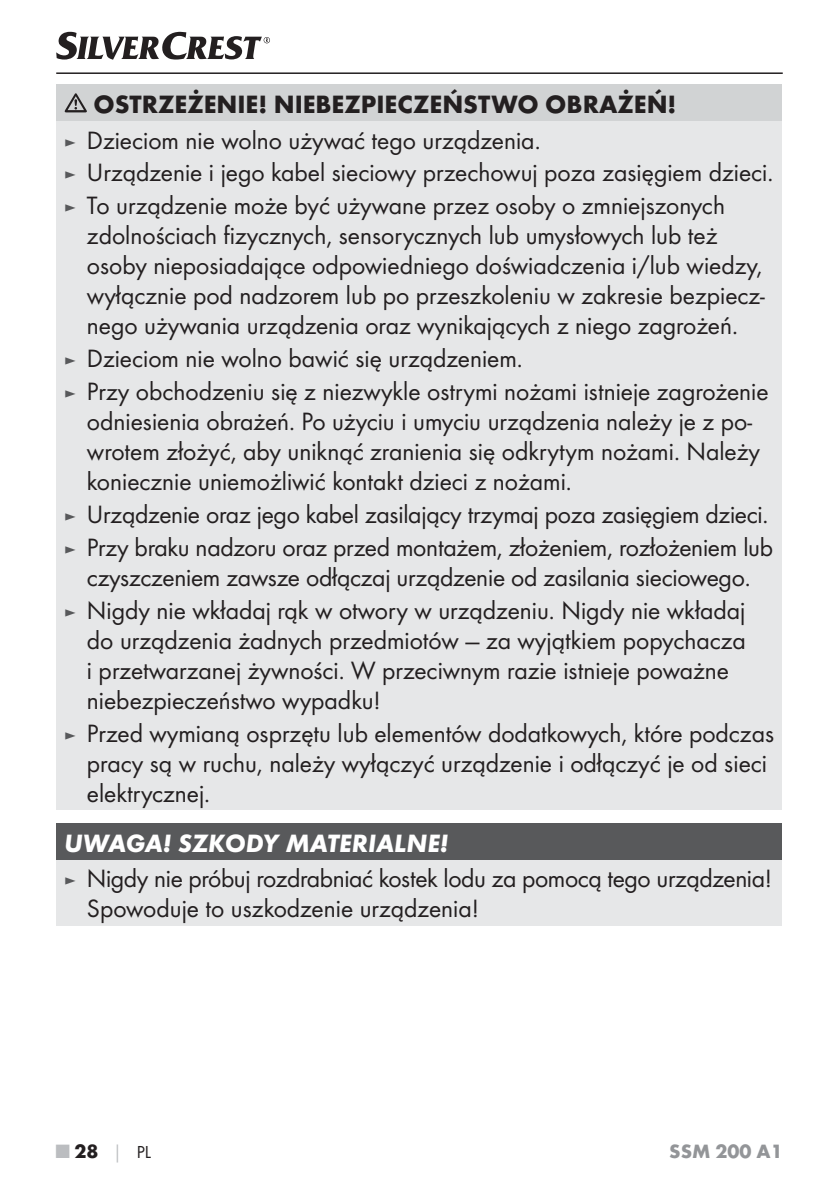
<style>
.page{position:relative;width:839px;height:1190px;background:#fff}
.page>*{position:absolute;margin:0;border:0;box-sizing:border-box;transform-origin:0 0}
.t1{font:26px/30px "Futura Boo";color:#231f20}
.t2{font:700 26px "Futura";color:#231f20}
.t3{font:italic 700 26px "Futura";color:#fff}
.t4{font:700 20px "Futura";color:#939598}
.t5{font:700 20px "Futura";color:#231f20}
.s1{font-size:18px;color:#58595b}
.s2{color:#bbbdc0}
.s3{font-size:18px;color:#bbbdc0}
.s4{font-family:"Futura Boo";font-weight:400;font-size:18px}
</style>
<div class="page">
<hr style="left:56px;top:72px;width:726px;height:2px;background:#231f20">
<svg style="left:56px;top:32px;width:214px;height:28px"></svg>
<div style="left:56px;top:85px;width:725px;height:36px;background:#d1d3d4"></div>
<div style="left:56px;top:121px;width:725px;height:688px;background:#e6e7e8"></div>
<svg style="left:65px;top:93px;width:22px;height:19px"></svg>
<div style="left:56px;top:823px;width:725px;height:36px;background:#58595b"></div>
<div style="left:56px;top:859px;width:725px;height:66px;background:#e6e7e8"></div>
<p class="t2" style="left:93px;top:94px;width:584px">OSTRZEŻENIE! NIEBEZPIECZEŃSTWO OBRAŻEŃ!</p>
<p class="t1" style="left:64px;top:125px;width:710px;line-height:32.8px"><span class="s1">►</span> Dzieciom nie wolno używać tego urządzenia.<br><span class="s1">►</span> Urządzenie i jego kabel sieciowy przechowuj poza zasięgiem dzieci. <span class="s1">►</span> To urządzenie może być używane przez osoby o zmniejszonych</p>
<p class="t1" style="left:87px;top:222px;width:679px">zdolnościach fizycznych, sensorycznych lub umysłowych lub też osoby nieposiadające odpowiedniego doświadczenia i/lub wiedzy, wyłącznie pod nadzorem lub po przeszkoleniu w zakresie bezpiecz&shy;nego używania urządzenia oraz wynikających z niego zagrożeń.</p>
<p class="t1" style="left:64px;top:343px;width:705px;line-height:32.8px"><span class="s1">►</span> Dzieciom nie wolno bawić się urządzeniem.<br><span class="s1">►</span> Przy obchodzeniu się z niezwykle ostrymi nożami istnieje zagrożenie</p>
<p class="t1" style="left:87px;top:408px;width:674px">odniesienia obrażeń. Po użyciu i umyciu urządzenia należy je z po&shy;wrotem złożyć, aby uniknąć zranienia się odkrytym nożami. Należy koniecznie uniemożliwić kontakt dzieci z nożami.</p>
<p class="t1" style="left:64px;top:499px;width:710px;line-height:32.8px"><span class="s1">►</span> Urządzenie oraz jego kabel zasilający trzymaj poza zasięgiem dzieci. <span class="s1">►</span> Przy braku nadzoru oraz przed montażem, złożeniem, rozłożeniem lub</p>
<p class="t1" style="left:64px;top:562px;width:687px;line-height:32.8px;text-align:right">czyszczeniem zawsze odłączaj urządzenie od zasilania sieciowego.<br><span class="s1">►</span> Nigdy nie wkładaj rąk w otwory w urządzeniu. Nigdy nie wkładaj</p>
<p class="t1" style="left:87px;top:626px;width:660px">do urządzenia żadnych przedmiotów — za wyjątkiem popychacza i przetwarzanej żywności. W przeciwnym razie istnieje poważne niebezpieczeństwo wypadku!</p>
<p class="t1" style="left:87px;top:719px;width:688px;text-indent:-23px"><span class="s1">►</span> Przed wymianą osprzętu lub elementów dodatkowych, które podczas pracy są w ruchu, należy wyłączyć urządzenie i odłączyć je od sieci elektrycznej.</p>
<p class="t3" style="left:64px;top:834px;width:385px">UWAGA! SZKODY MATERIALNE!</p>
<p class="t1" style="left:87px;top:865px;width:686px;text-indent:-23px"><span class="s1">►</span> Nigdy nie próbuj rozdrabniać kostek lodu za pomocą tego urządzenia!<br>Spowoduje to uszkodzenie urządzenia!</p>
<p class="t5" style="left:56px;top:1143px;width:96px"><span class="s2">■</span> 28 <span class="s3">│</span> <span class="s4">PL</span></p>
<p class="t4" style="left:669px;top:1143px;width:115px">SSM 200 A1</p>
</div>
